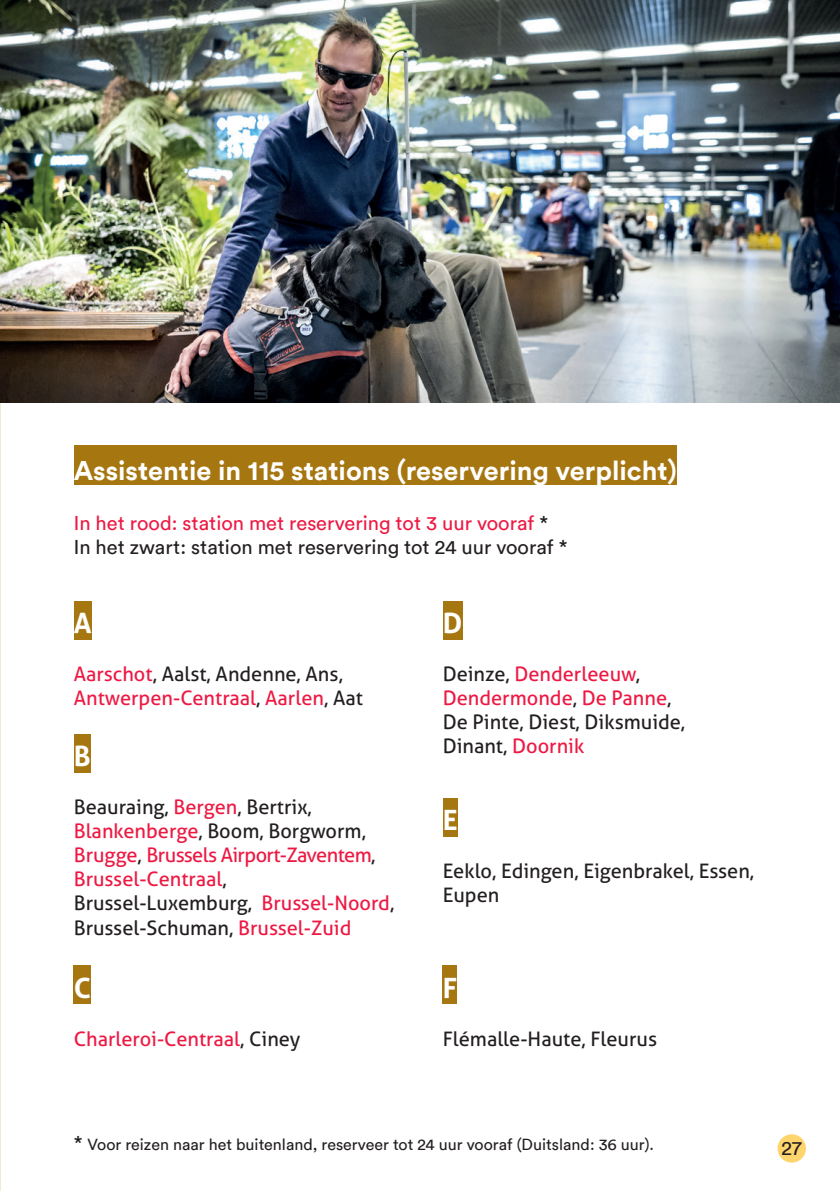
<style>
.page{position:relative;width:840px;height:1191px;background:#fff}
.page>*{position:absolute;margin:0;border:0;box-sizing:border-box;transform-origin:0 0}
.t1{font:700 28px "Aller";color:#fff}
.t2{font:700 27px "Circular";color:#fff}
.t3{font:20px/24px "Aller";color:#ed1943}
.t4{font:20px/24px "Aller";color:#231f20}
.t5{font:20px/24px "Circular";color:#231f20}
.t6{font:16px "Circular";color:#231f20}
.s1{color:#ed1943}
.s2{color:#231f20}
.s3{font-size:20px}
</style>
<div class="page">
<div style="left:777px;top:1134px;width:28px;height:28px;background:#fed46d;border-radius:50%"></div>
<div style="left:74px;top:445px;width:602px;height:40px;background:#a67711"></div>
<div style="left:74px;top:601px;width:18px;height:39px;background:#a67711"></div>
<div style="left:74px;top:734px;width:17px;height:39px;background:#a67711"></div>
<div style="left:74px;top:965px;width:17px;height:39px;background:#a67711"></div>
<div style="left:442px;top:601px;width:20px;height:39px;background:#a67711"></div>
<div style="left:442px;top:798px;width:15px;height:39px;background:#a67711"></div>
<div style="left:442px;top:965px;width:14px;height:39px;background:#a67711"></div>
<img style="left:0;top:0;width:839px;height:403px">
<h2 class="t2" style="left:74px;top:453px;width:604px">Assistentie in 115 stations (reservering verplicht)</h2>
<p class="t5" style="left:74px;top:511px;width:495px"><span class="s1">In het rood: station met reservering tot 3 uur vooraf</span> *<br>In het zwart: station met reservering tot 24 uur vooraf *</p>
<h1 class="t1" style="left:74px;top:606px;width:19px">A</h1>
<p class="t3" style="left:74px;top:662px;width:290px">Aarschot<span class="s2">, Aalst, Andenne, Ans,<br></span>Antwerpen-Centraal<span class="s2">,</span> Aarlen<span class="s2">, Aat</span></p>
<h1 class="t1" style="left:74px;top:739px;width:18px">B</h1>
<p class="t3" style="left:74px;top:795px;width:322px"><span class="s2">Beauraing,</span> Bergen<span class="s2">, Bertrix,<br></span>Blankenberge<span class="s2">, Boom, Borgworm,<br></span>Brugge<span class="s2">,</span> Brussels Airport-Zaventem<span class="s2">,<br></span>Brussel-Centraal<span class="s2">,<br>Brussel-Luxemburg,</span> Brussel-Noord<span class="s2">,<br>Brussel-Schuman,</span> Brussel-Zuid</p>
<h1 class="t1" style="left:74px;top:970px;width:19px">C</h1>
<p class="t3" style="left:74px;top:1026px;width:228px">Charleroi-Centraal<span class="s2">, Ciney</span></p>
<h1 class="t1" style="left:442px;top:606px;width:21px">D</h1>
<p class="t4" style="left:442px;top:662px;width:244px">Deinze, <span class="s1">Denderleeuw</span>,<br><span class="s1">Dendermonde</span>, <span class="s1">De Panne</span>,<br>De Pinte, Diest, Diksmuide,<br>Dinant, <span class="s1">Doornik</span></p>
<h1 class="t1" style="left:442px;top:803px;width:16px">E</h1>
<p class="t4" style="left:442px;top:859px;width:313px">Eeklo, Edingen, Eigenbrakel, Essen,<br>Eupen</p>
<h1 class="t1" style="left:442px;top:970px;width:16px">F</h1>
<p class="t4" style="left:442px;top:1026px;width:216px">Flémalle-Haute, Fleurus</p>
<p class="t6" style="left:74px;top:1135px;width:581px"><span class="s3">*</span> Voor reizen naar het buitenland, reserveer tot 24 uur vooraf (Duitsland: 36 uur).</p>
<p class="t5" style="left:781px;top:1136px;width:22px">27</p>
</div>
